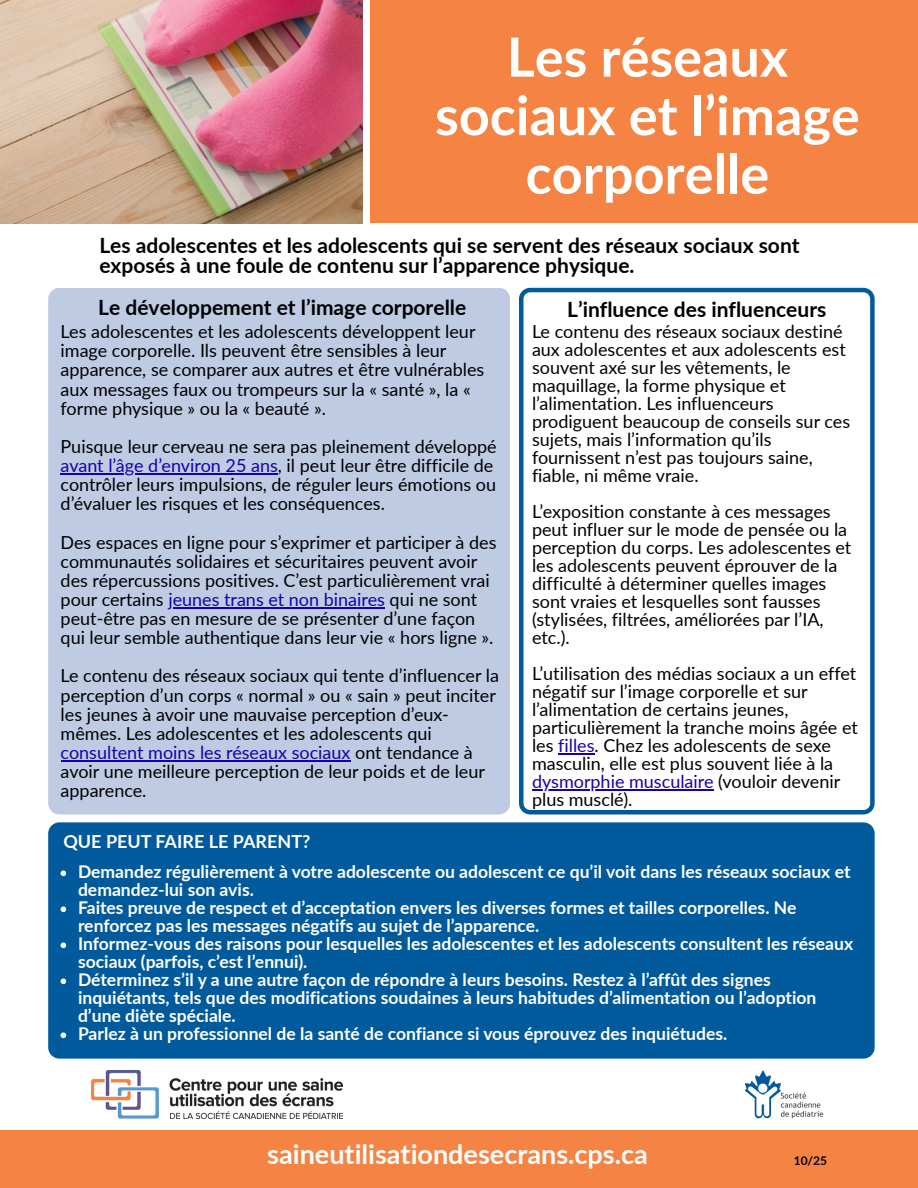
<style>
.page{position:relative;width:918px;height:1188px;background:#fff}
.page>*{position:absolute;margin:0;border:0;box-sizing:border-box;transform-origin:0 0}
.t1{font:700 54px/58.5px "Lato";color:#fff;text-align:center}
.t2{font:700 27px "Lato";color:#fff}
.t3{font:700 21px/20.2px "Lato";color:#000}
.t4{font:18px/18px "Lato";color:#000}
.t5{font:700 18px "Lato";color:#fff}
.t6{font:700 17.55px/18px "Lato";color:#fff}
.t7{font:700 12px "Lato";color:#000}
.s1{color:#1800ad}
</style>
<div class="page">
<div style="left:370px;top:0;width:548px;height:223px;background:#f58343"></div>
<div style="left:48px;top:288px;width:462px;height:527px;background:#bfcbe3"></div>
<svg style="left:519px;top:288px;width:355px;height:526px"></svg>
<div style="left:0;top:1130px;width:918px;height:58px;background:#f58343"></div>
<div style="left:48px;top:822px;width:827px;height:237px;background:#005a9c"></div>
<img style="left:0;top:0;width:363px;height:223px">
<img style="left:92px;top:1070px;width:251px;height:49px">
<img style="left:744px;top:1070px;width:80px;height:49px">
<hr style="left:558px;top:753px;width:37px;height:1px;background:#1800ad">
<hr style="left:532px;top:789px;width:182px;height:1px;background:#1800ad">
<svg style="left:61px;top:871px;width:5px;height:5px"></svg>
<svg style="left:61px;top:907px;width:5px;height:5px"></svg>
<svg style="left:61px;top:943px;width:5px;height:5px"></svg>
<svg style="left:61px;top:979px;width:5px;height:5px"></svg>
<svg style="left:61px;top:1033px;width:5px;height:5px"></svg>
<hr style="left:61px;top:473px;width:217px;height:1px;background:#1800ad">
<hr style="left:168px;top:607px;width:217px;height:1px;background:#1800ad">
<hr style="left:61px;top:760px;width:290px;height:1px;background:#1800ad">
<h3 class="t1" style="left:435px;top:27px;width:426px">Les réseaux sociaux et l’image corporelle</h3>
<h5 class="t3" style="left:99px;top:235px;width:702px">Les adolescentes et les adolescents qui se servent des réseaux sociaux sont exposés à une foule de contenu sur l’apparence physique.</h5>
<h5 class="t3" style="left:98px;top:296px;width:370px">Le développement et l’image corporelle</h5>
<h3 class="t3" style="left:567px;top:299px;width:261px">L’influence des influenceurs</h3>
<p class="t4" style="left:61px;top:322px;width:425px;line-height:19.2px">Les adolescentes et les adolescents développent leur image corporelle. Ils peuvent être sensibles à leur apparence, se comparer aux autres et être vulnérables aux messages faux ou trompeurs sur la « santé », la « forme physique » ou la « beauté ».</p>
<h2 class="t4" style="left:61px;top:437px;width:438px">Puisque leur cerveau ne sera pas pleinement développé</h2>
<p class="t4" style="left:61px;top:456px;width:437px;line-height:19.2px"><span class="s1">avant l’âge d’environ 25 ans</span>, il peut leur être difficile de contrôler leurs impulsions, de réguler leurs émotions ou d’évaluer les risques et les conséquences.</p>
<p class="t4" style="left:61px;top:532px;width:437px;line-height:19.2px">Des espaces en ligne pour s’exprimer et participer à des communautés solidaires et sécuritaires peuvent avoir des répercussions positives. C’est particulièrement vrai pour certains <span class="s1">jeunes trans et non binaires</span> qui ne sont peut-être pas en mesure de se présenter d’une façon qui leur semble authentique dans leur vie « hors ligne ».</p>
<p class="t4" style="left:61px;top:666px;width:440px;line-height:19.2px">Le contenu des réseaux sociaux qui tente d’influencer la perception d’un corps « normal » ou « sain » peut inciter les jeunes à avoir une mauvaise perception d’eux&shy;mêmes. Les adolescentes et les adolescents qui <span class="s1">consultent moins les réseaux sociaux</span> ont tendance à avoir une meilleure perception de leur poids et de leur apparence.</p>
<p class="t5" style="left:63px;top:830px;width:249px">QUE PEUT FAIRE LE PARENT?</p>
<h5 class="t4" style="left:532px;top:322px;width:320px">Le contenu des réseaux sociaux destiné aux adolescentes et aux adolescents est souvent axé sur les vêtements, le maquillage, la forme physique et l’alimentation. Les influenceurs prodiguent beaucoup de conseils sur ces sujets, mais l’information qu’ils fournissent n’est pas toujours saine, fiable, ni même vraie.</h5>
<h5 class="t4" style="left:532px;top:502px;width:321px">L’exposition constante à ces messages peut influer sur le mode de pensée ou la perception du corps. Les adolescentes et les adolescents peuvent éprouver de la difficulté à déterminer quelles images sont vraies et lesquelles sont fausses (stylisées, filtrées, améliorées par l’IA, etc.).</h5>
<h5 class="t4" style="left:532px;top:664px;width:327px">L’utilisation des médias sociaux a un effet négatif sur l’image corporelle et sur l’alimentation de certains jeunes, particulièrement la tranche moins âgée et les <span class="s1">filles</span>. Chez les adolescents de sexe masculin, elle est plus souvent liée à la</h5>
<h4 class="t4" style="left:532px;top:772px;width:310px"><span class="s1">dysmorphie musculaire</span> (vouloir devenir plus musclé).</h4>
<h5 class="t6" style="left:78px;top:863px;width:774px">Demandez régulièrement à votre adolescente ou adolescent ce qu’il voit dans les réseaux sociaux et demandez-lui son avis.</h5>
<h5 class="t6" style="left:78px;top:899px;width:720px">Faites preuve de respect et d’acceptation envers les diverses formes et tailles corporelles. Ne renforcez pas les messages négatifs au sujet de l’apparence.</h5>
<h5 class="t6" style="left:78px;top:935px;width:777px">Informez-vous des raisons pour lesquelles les adolescentes et les adolescents consultent les réseaux sociaux (parfois, c’est l’ennui).</h5>
<h5 class="t6" style="left:78px;top:971px;width:740px">Déterminez s’il y a une autre façon de répondre à leurs besoins. Restez à l’affût des signes inquiétants, tels que des modifications soudaines à leurs habitudes d’alimentation ou l’adoption d’une diète spéciale.</h5>
<h5 class="t6" style="left:78px;top:1025px;width:651px">Parlez à un professionnel de la santé de confiance si vous éprouvez des inquiétudes.</h5>
<h5 class="t2" style="left:267px;top:1138px;width:382px">saineutilisationdesecrans.cps.ca</h5>
<h5 class="t7" style="left:794px;top:1153px;width:35px">10/25</h5>
</div>
